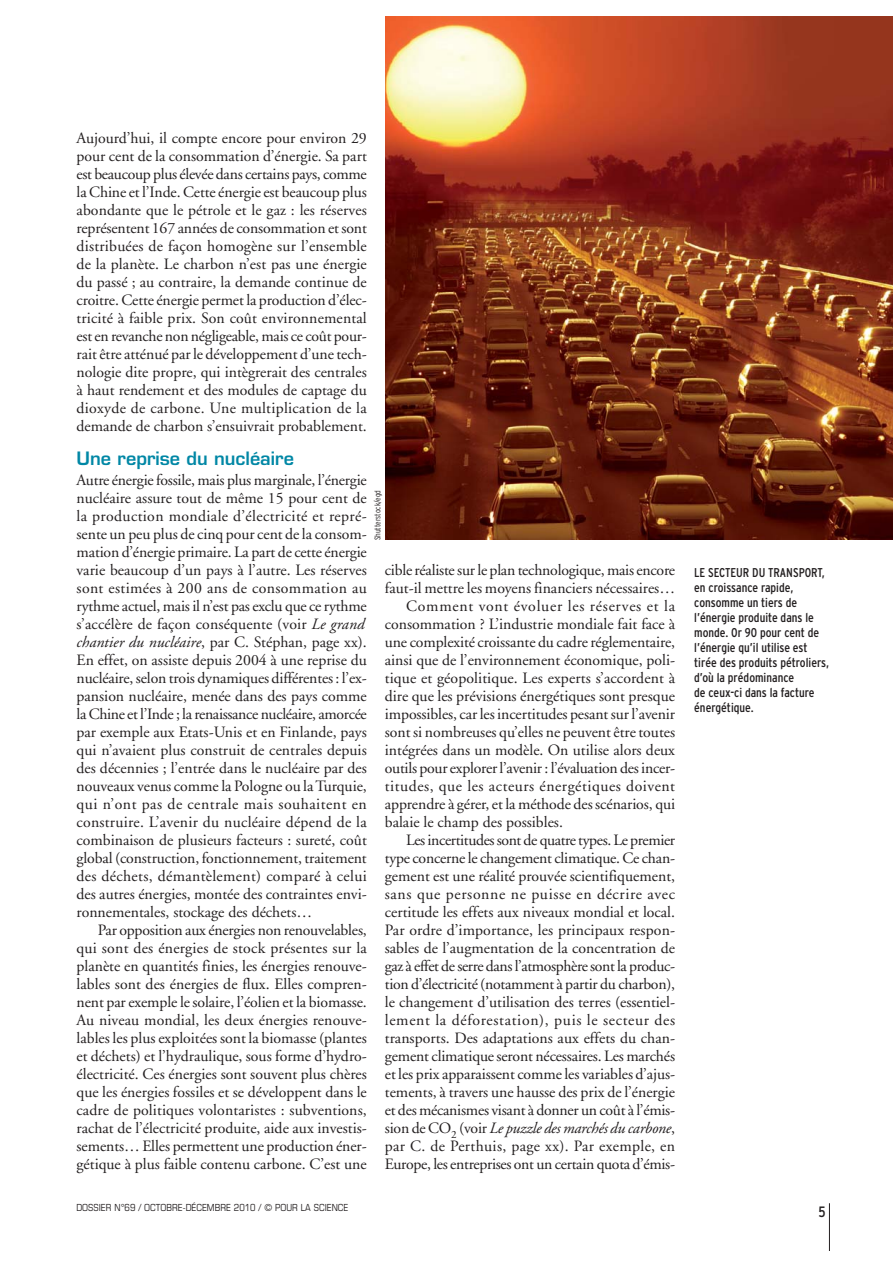
<style>
.page{position:relative;width:893px;height:1265px;background:#fff}
.page>*{position:absolute;margin:0;border:0;box-sizing:border-box;transform-origin:0 0}
.t1{font:600 18px "Eurostile";color:#0087a5}
.t2{font:15.75px/18px "Adobe Garamond";color:#231f20;text-align:justify}
.t3{font:15.75px "Adobe Garamond";letter-spacing:-.025em;color:#231f20}
.t4{font:15.75px "Adobe Garamond";letter-spacing:.04em;color:#231f20}
.t5{font:15.75px "Adobe Garamond";letter-spacing:-.02em;color:#231f20}
.t6{font:italic 15.75px "Adobe Garamond";letter-spacing:-.015em;color:#231f20}
.t7{font:15.75px "Adobe Garamond";letter-spacing:.035em;color:#231f20}
.t8{font:15.75px "Adobe Garamond";letter-spacing:.02em;color:#231f20}
.t9{font:15.75px "Adobe Garamond";letter-spacing:.045em;color:#231f20}
.t10{font:condensed 15px "Interstate";color:#231f20}
.t11{font:condensed 12.75px/15px "Interstate";color:#231f20}
.t12{font:condensed 9.75px "Eurostile";color:#231f20}
.t13{font:300 condensed 8.25px "Interstate";color:#231f20}
.s1{font-style:italic}
.s2{font-style:normal}
</style>
<div class="page">
<hr style="left:829px;top:1203px;width:1px;height:47px;background:#231f20">
<img style="left:386px;top:16px;width:506px;height:523px">
<p class="t2" style="left:77px;top:130px;width:292px">Aujourd’hui, il compte encore pour environ 29 pour cent de la consommation d’énergie. Sa part est beaucoup plus élevée dans certains pays, comme la Chine et l’Inde. Cette énergie est beaucoup plus abondante que le pétrole et le gaz : les réserves représentent 167 années de consommation et sont distribuées de façon homogène sur l’ensemble de la planète. Le charbon n’est pas une énergie du passé ; au contraire, la demande continue de croitre. Cette énergie permet la production d’élec&shy;tricité à faible prix. Son coût environnemental est en revanche non négligeable, mais ce coût pour&shy;rait être atténué par le développement d’une tech&shy;nologie dite propre, qui intègrerait des centrales à haut rendement et des modules de captage du dioxyde de carbone. Une multiplication de la demande de charbon s’ensuivrait probablement.</p>
<p class="t1" style="left:77px;top:451px;width:219px">Une reprise du nucléaire</p>
<p class="t2" style="left:77px;top:472px;width:292px;text-align:left">Autre énergie fossile, mais plus marginale, l’énergie nucléaire assure tout de même 15 pour cent de la production mondiale d’électricité et repré&shy;sente un peu plus de cinq pour cent de la consom&shy;mation d’énergie primaire. La part de cette énergie varie beaucoup d’un pays à l’autre. Les réserves sont estimées à 200 ans de consommation au rythme actuel, mais il n’est pas exclu que ce rythme s’accélère de façon conséquente (voir <span class="s1">Le grand chantier du nucléaire</span>, par C. Stéphan, page xx).<br>En effet, on assiste depuis 2004 à une reprise du nucléaire, selon trois dynamiques différentes : l’ex&shy;pansion nucléaire, menée dans des pays comme la Chine et l’Inde ; la renaissance nucléaire, amorcée par exemple aux Etats-Unis et en Finlande, pays qui n’avaient plus construit de centrales depuis des décennies ; l’entrée dans le nucléaire par des nouveaux venus comme la Pologne ou la Turquie, qui n’ont pas de centrale mais souhaitent en construire. L’avenir du nucléaire dépend de la combinaison de plusieurs facteurs : sureté, coût global (construction, fonctionnement, traitement des déchets, démantèlement) comparé à celui des autres énergies, montée des contraintes envi&shy;ronnementales, stockage des déchets…</p>
<p class="t2" style="left:77px;top:922px;width:292px;text-indent:21px">Par opposition aux énergies non renouvelables, qui sont des énergies de stock présentes sur la planète en quantités finies, les énergies renouve&shy;lables sont des énergies de flux. Elles compren&shy;nent par exemple le solaire, l’éolien et la biomasse.<br>Au niveau mondial, les deux énergies renouve&shy;lables les plus exploitées sont la biomasse (plantes et déchets) et l’hydraulique, sous forme d’hydro&shy;électricité. Ces énergies sont souvent plus chères que les énergies fossiles et se développent dans le cadre de politiques volontaristes : subventions, rachat de l’électricité produite, aide aux investis&shy;sements… Elles permettent une production éner&shy;gétique à plus faible contenu carbone. C’est une</p>
<p class="t13" style="left:372px;top:540px;width:52px;rotate:-90deg">Shutterstock/egd</p>
<p class="t2" style="left:385px;top:562px;width:292px">cible réaliste sur le plan technologique, mais encore</p>
<p class="t2" style="left:385px;top:580px;width:292px">faut-il mettre les moyens financiers nécessaires…</p>
<p class="t9" style="left:406px;top:599px;width:270px">Comment vont évoluer les réserves et la</p>
<p class="t2" style="left:385px;top:616px;width:292px">consommation ? L’industrie mondiale fait face à</p>
<p class="t2" style="left:385px;top:634px;width:292px">une complexité croissante du cadre réglementaire,</p>
<p class="t2" style="left:385px;top:652px;width:292px">ainsi que de l’environnement économique, poli-</p>
<p class="t2" style="left:385px;top:670px;width:292px">tique et géopolitique. Les experts s’accordent à</p>
<p class="t2" style="left:385px;top:688px;width:292px">dire que les prévisions énergétiques sont presque</p>
<p class="t2" style="left:385px;top:706px;width:292px">impossibles, car les incertitudes pesant sur l’avenir</p>
<p class="t2" style="left:385px;top:724px;width:292px">sont si nombreuses qu’elles ne peuvent être toutes</p>
<p class="t2" style="left:385px;top:742px;width:292px">intégrées dans un modèle. On utilise alors deux</p>
<p class="t2" style="left:385px;top:760px;width:292px">outils pour explorer l’avenir : l’évaluation des incer-</p>
<p class="t7" style="left:385px;top:779px;width:292px">titudes, que les acteurs énergétiques doivent</p>
<p class="t2" style="left:385px;top:796px;width:292px">apprendre à gérer, et la méthode des scénarios, qui</p>
<p class="t2" style="left:385px;top:814px;width:179px">balaie le champ des possibles.</p>
<p class="t3" style="left:406px;top:833px;width:270px">Les incertitudes sont de quatre types. Le premier</p>
<p class="t2" style="left:385px;top:850px;width:292px">type concerne le changement climatique. Ce chan-</p>
<p class="t2" style="left:385px;top:868px;width:292px">gement est une réalité prouvée scientifiquement,</p>
<p class="t4" style="left:385px;top:887px;width:292px">sans que personne ne puisse en décrire avec</p>
<p class="t2" style="left:385px;top:904px;width:292px">certitude les effets aux niveaux mondial et local.</p>
<p class="t2" style="left:385px;top:922px;width:292px">Par ordre d’importance, les principaux respon-</p>
<p class="t2" style="left:385px;top:940px;width:292px">sables de l’augmentation de la concentration de</p>
<p class="t3" style="left:385px;top:959px;width:292px">gaz à effet de serre dans l’atmosphère sont la produc-</p>
<p class="t2" style="left:385px;top:976px;width:292px">tion d’électricité (notamment à partir du charbon),</p>
<p class="t2" style="left:385px;top:994px;width:292px">le changement d’utilisation des terres (essentiel-</p>
<p class="t4" style="left:385px;top:1013px;width:292px">lement la déforestation), puis le secteur des</p>
<p class="t2" style="left:385px;top:1030px;width:292px">transports. Des adaptations aux effets du chan-</p>
<p class="t2" style="left:385px;top:1048px;width:292px">gement climatique seront nécessaires. Les marchés</p>
<p class="t2" style="left:385px;top:1066px;width:292px">et les prix apparaissent comme les variables d’ajus-</p>
<p class="t2" style="left:385px;top:1084px;width:292px">tements, à travers une hausse des prix de l’énergie</p>
<p class="t2" style="left:385px;top:1102px;width:292px">et des mécanismes visant à donner un coût à l’émis-</p>
<p class="t6" style="left:385px;top:1121px;width:292px"><span class="s2">sion de CO</span><sub>2</sub> <span class="s2">(voir</span> Le puzzle des marchés du carbone<span class="s2">,</span></p>
<p class="t8" style="left:385px;top:1139px;width:292px">par C. de Perthuis, page xx). Par exemple, en</p>
<p class="t5" style="left:385px;top:1157px;width:292px">Europe, les entreprises ont un certain quota d’émis-</p>
<p class="t12" style="left:76px;top:1203px;width:273px">DOSSIER N°69 / OCTOBRE-DÉCEMBRE 2010 / © POUR LA SCIENCE</p>
<p class="t11" style="left:694px;top:566px;width:136px">LE SECTEUR DU TRANSPORT, en croissance rapide, consomme un tiers de l’énergie produite dans le monde. Or 90 pour cent de l’énergie qu’il utilise est tirée des produits pétroliers, d’où la prédominance<br>de ceux-ci dans la facture énergétique.</p>
<p class="t10" style="left:818px;top:1206px;width:9px">5</p>
</div>
